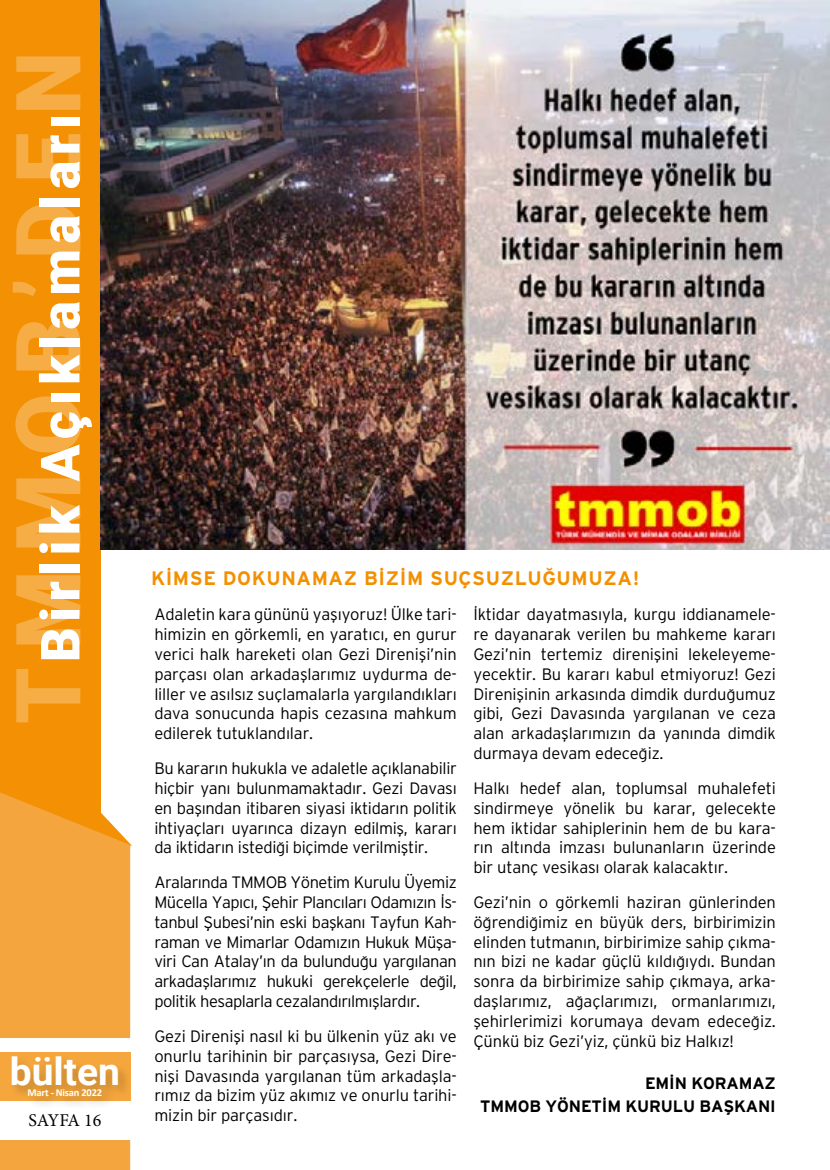
<style>
.page{position:relative;width:830px;height:1170px;background:#fff}
.page>*{position:absolute;margin:0;border:0;box-sizing:border-box;transform-origin:0 0}
.t1{font:900 90px "Roboto";letter-spacing:.2em;color:#fff}
.t2{font:900 54px "Roboto";letter-spacing:.1em;color:#fff}
.t3{font:700 38.25px "Roboto";color:#fff}
.t4{font:700 19.5px "Interstate TR";letter-spacing:.03em;color:#f39000}
.t5{font:18px "Minion Pro";color:#000}
.t6{font:16.5px/19.8px "Interstate Light TR Interstate";letter-spacing:-.01em;color:#000;text-align:justify}
.t7{font:700 16.5px/22.5px "Interstate TR";letter-spacing:-.01em;color:#000;text-align:right}
.t8{font:700 10.5px "Calibri";letter-spacing:-.02em;color:#fff}
</style>
<div class="page">
<div style="left:0;top:0;width:100px;height:855px;background:#f39003"></div>
<svg style="left:0;top:792px;width:130px;height:377px;background:#f4a640"></svg>
<div style="left:0;top:1038px;width:151px;height:101px;background:#fff"></div>
<div style="left:0;top:1052px;width:130px;height:49px;background:#f5a73d"></div>
<div style="left:9px;top:1054px;width:123px;height:43px;background:#000;opacity:.2"></div>
<div style="left:25px;top:1087px;width:90px;height:24px;background:#000;opacity:.2"></div>
<img style="left:100px;top:0;width:729px;height:550px">
<h1 class="t1" style="left:-15px;top:724px;width:674px;rotate:-90deg">TMMOB’DEN</h1>
<h2 class="t2" style="left:22px;top:662px;width:549px;rotate:-90deg">Birlik Açıklamaları</h2>
<h3 class="t3" style="left:10px;top:1044px;width:112px">bülten</h3>
<p class="t8" style="left:28px;top:1084px;width:76px">Mart - Nisan 2022</p>
<p class="t5" style="left:28px;top:1107px;width:74px">SAYFA 16</p>
<p class="t4" style="left:151px;top:567px;width:489px">KİMSE DOKUNAMAZ BİZİM SUÇSUZLUĞUMUZA!</p>
<p class="t6" style="left:473px;top:604px;width:304px">İktidar dayatmasıyla, kurgu iddianamele&shy;re dayanarak verilen bu mahkeme kararı Gezi’nin tertemiz direnişini lekeleyeme&shy;yecektir. Bu kararı kabul etmiyoruz! Gezi Direnişinin arkasında dimdik durduğumuz gibi, Gezi Davasında yargılanan ve ceza alan arkadaşlarımızın da yanında dimdik durmaya devam edeceğiz.</p>
<p class="t6" style="left:473px;top:778px;width:304px">Halkı hedef alan, toplumsal muhalefeti sindirmeye yönelik bu karar, gelecekte hem iktidar sahiplerinin hem de bu kara&shy;rın altında imzası bulunanların üzerinde bir utanç vesikası olarak kalacaktır.</p>
<p class="t6" style="left:473px;top:892px;width:304px">Gezi’nin o görkemli haziran günlerinden öğrendiğimiz en büyük ders, birbirimizin elinden tutmanın, birbirimize sahip çıkma&shy;nın bizi ne kadar güçlü kıldığıydı. Bundan sonra da birbirimize sahip çıkmaya, arka&shy;daşlarımız, ağaçlarımızı, ormanlarımızı, şehirlerimizi korumaya devam edeceğiz.<br>Çünkü biz Gezi’yiz, çünkü biz Halkız!</p>
<p class="t7" style="left:480px;top:1071px;width:297px">EMİN KORAMAZ<br>TMMOB YÖNETİM KURULU BAŞKANI</p>
<p class="t6" style="left:154px;top:604px;width:304px">Adaletin kara gününü yaşıyoruz! Ülke tari&shy;himizin en görkemli, en yaratıcı, en gurur verici halk hareketi olan Gezi Direnişi’nin parçası olan arkadaşlarımız uydurma de&shy;liller ve asılsız suçlamalarla yargılandıkları dava sonucunda hapis cezasına mahkum edilerek tutuklandılar.</p>
<p class="t6" style="left:154px;top:758px;width:304px">Bu kararın hukukla ve adaletle açıklanabilir hiçbir yanı bulunmamaktadır. Gezi Davası en başından itibaren siyasi iktidarın politik ihtiyaçları uyarınca dizayn edilmiş, kararı da iktidarın istediği biçimde verilmiştir.</p>
<p class="t6" style="left:154px;top:872px;width:304px">Aralarında TMMOB Yönetim Kurulu Üyemiz Mücella Yapıcı, Şehir Plancıları Odamızın İs&shy;tanbul Şubesi’nin eski başkanı Tayfun Kah&shy;raman ve Mimarlar Odamızın Hukuk Müşa&shy;viri Can Atalay’ın da bulunduğu yargılanan arkadaşlarımız hukuki gerekçelerle değil, politik hesaplarla cezalandırılmışlardır.</p>
<p class="t6" style="left:154px;top:1025px;width:304px">Gezi Direnişi nasıl ki bu ülkenin yüz akı ve onurlu tarihinin bir parçasıysa, Gezi Dire&shy;nişi Davasında yargılanan tüm arkadaşla&shy;rımız da bizim yüz akımız ve onurlu tarihi&shy;mizin bir parçasıdır.</p>
</div>
